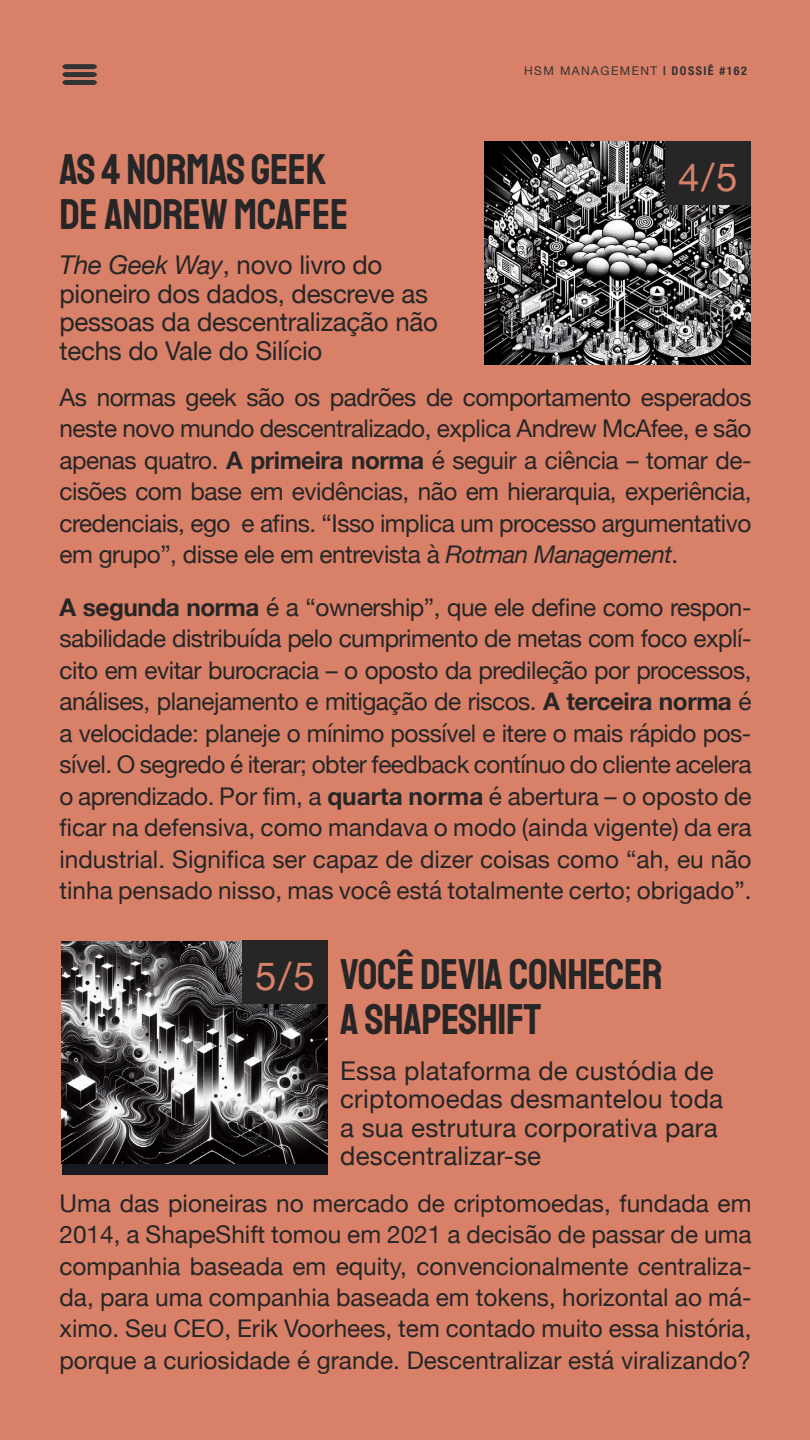
<style>
.page{position:relative;width:810px;height:1440px;background:#d98069}
.page>*{position:absolute;margin:0;border:0;box-sizing:border-box;transform-origin:0 0}
.t1{font:43.5px/45px "Staatliches";letter-spacing:-.01em;color:#262626}
.t2{font:38.55px "Helvetica Neue";color:#d98069}
.t3{font:25.88px/28.5px "Helvetica Neue";letter-spacing:.01em;color:#262626}
.t4{font:25.88px/28.5px "Helvetica Neue";letter-spacing:-.01em;color:#262626}
.t5{font:24.38px/31.5px "Helvetica Neue";color:#262626;text-align:justify}
.t6{font:12px "Helvetica Neue";letter-spacing:.12em;color:#333}
.s1{font-style:italic}
.s2{font-weight:700;font-stretch:condensed}
.s3{font-weight:700}
</style>
<div class="page">
<img style="left:485px;top:142px;width:265px;height:223px">
<div style="left:62px;top:941px;width:265px;height:234px;background:#171a21"></div>
<img style="left:62px;top:941px;width:265px;height:223px">
<div style="left:242px;top:941px;width:86px;height:63px;background:#262626"></div>
<div style="left:665px;top:142px;width:86px;height:63px;background:#262626"></div>
<svg style="left:63px;top:64px;width:34px;height:21px"></svg>
<h1 class="t1" style="left:60px;top:146px;width:290px">AS 4 NORMAS GEEK<br>DE ANDREW MCAFEE</h1>
<p class="t4" style="left:60px;top:252px;width:380px"><span class="s1">The Geek Way</span>, novo livro do pioneiro dos dados, descreve as pessoas da descentralização não techs do Vale do Silício</p>
<p class="t6" style="left:524px;top:62px;width:224px">HSM MANAGEMENT <span class="s2">| DOSSIÊ #162</span></p>
<h2 class="t2" style="left:678px;top:150px;width:61px">4/5</h2>
<p class="t5" style="left:60px;top:383px;width:694px">As normas geek são os padrões de comportamento esperados neste novo mundo descentralizado, explica Andrew McAfee, e são apenas quatro. <span class="s3">A primeira norma</span> é seguir a ciência – tomar de&shy;cisões com base em evidências, não em hierarquia, experiência, credenciais, ego e afins. “Isso implica um processo argumentativo em grupo”, disse ele em entrevista à <span class="s1">Rotman Management</span>.</p>
<p class="t5" style="left:60px;top:593px;width:694px"><span class="s3">A segunda norma</span> é a “ownership”, que ele define como respon&shy;sabilidade distribuída pelo cumprimento de metas com foco explí&shy;cito em evitar burocracia – o oposto da predileção por processos, análises, planejamento e mitigação de riscos. <span class="s3">A terceira norma</span> é a velocidade: planeje o mínimo possível e itere o mais rápido pos&shy;sível. O segredo é iterar; obter feedback contínuo do cliente acelera o aprendizado. Por fim, a <span class="s3">quarta norma</span> é abertura – o oposto de ficar na defensiva, como mandava o modo (ainda vigente) da era industrial. Significa ser capaz de dizer coisas como “ah, eu não tinha pensado nisso, mas você está totalmente certo; obrigado”.</p>
<h2 class="t2" style="left:255px;top:949px;width:61px">5/5</h2>
<h1 class="t1" style="left:340px;top:952px;width:324px">VOCÊ DEVIA CONHECER<br>A SHAPESHIFT</h1>
<p class="t3" style="left:340px;top:1058px;width:385px">Essa plataforma de custódia de criptomoedas desmantelou toda a sua estrutura corporativa para descentralizar-se</p>
<p class="t5" style="left:60px;top:1189px;width:694px">Uma das pioneiras no mercado de criptomoedas, fundada em 2014, a ShapeShift tomou em 2021 a decisão de passar de uma companhia baseada em equity, convencionalmente centraliza&shy;da, para uma companhia baseada em tokens, horizontal ao má&shy;ximo. Seu CEO, Erik Voorhees, tem contado muito essa história, porque a curiosidade é grande. Descentralizar está viralizando?</p>
</div>
